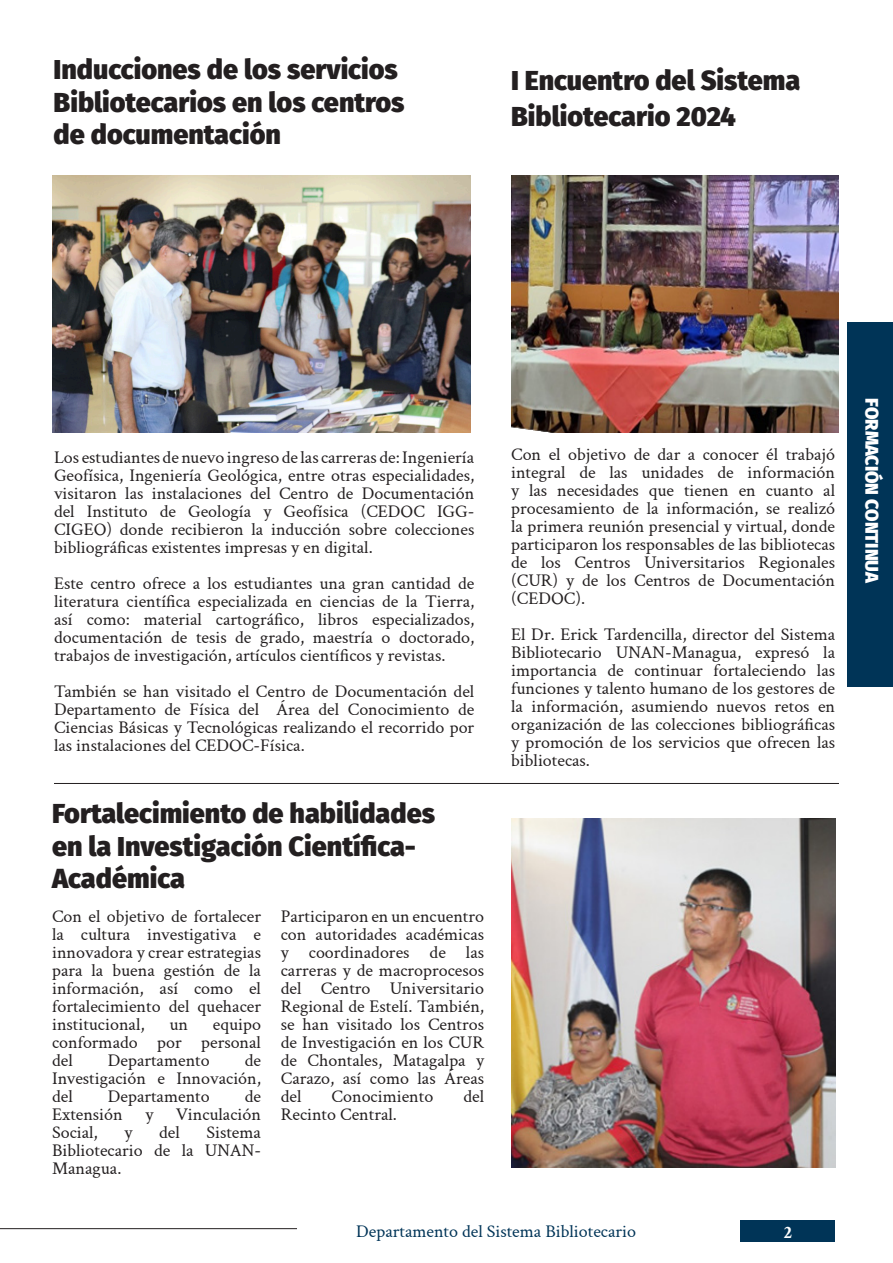
<style>
.page{position:relative;width:893px;height:1263px;background:#fff}
.page>*{position:absolute;margin:0;border:0;box-sizing:border-box;transform-origin:0 0}
.Title_3{font:900 27px/32.4px "Fira Sans";color:#231f20}
.Body1{font:18px/18px "Crimson Text";color:#231f20;text-align:justify}
.t1{font:18px "Crimson Text";color:#003457}
.Title_2{font:800 18px "Fira Sans";color:#fff}
.t2{font:700 18px "Crimson Text";color:#fff}
</style>
<div class="page">
<div style="left:741px;top:1220px;width:94px;height:22px;background:#003457"></div>
<hr style="left:0;top:1228px;width:297px;height:1px;background:#231f20">
<div style="left:848px;top:322px;width:45px;height:364px;background:#003457"></div>
<hr style="left:54px;top:783px;width:785px;height:1px;background:#231f20">
<img style="left:511px;top:176px;width:328px;height:256px">
<img style="left:52px;top:176px;width:419px;height:256px">
<img style="left:511px;top:819px;width:324px;height:348px">
<p class="Title_3" style="left:54px;top:51px;width:352px">Inducciones de los servicios<br>Bibliotecarios en los centros de documentación</p>
<p class="Title_3" style="left:511px;top:60px;width:291px;line-height:36px">I Encuentro del Sistema<br>Bibliotecario 2024</p>
<p class="Body1" style="left:54px;top:447px;width:422px">Los estudiantes de nuevo ingreso de las carreras de: Ingeniería Geofísica, Ingeniería Geológica, entre otras especialidades, visitaron las instalaciones del Centro de Documentación del Instituto de Geología y Geofísica (CEDOC IGG-CIGEO) donde recibieron la inducción sobre colecciones bibliográficas existentes impresas y en digital.</p>
<p class="Body1" style="left:54px;top:573px;width:422px">Este centro ofrece a los estudiantes una gran cantidad de literatura científica especializada en ciencias de la Tierra, así como: material cartográfico, libros especializados, documentación de tesis de grado, maestría o doctorado, trabajos de investigación, artículos científicos y revistas.</p>
<p class="Body1" style="left:54px;top:681px;width:422px">También se han visitado el Centro de Documentación del Departamento de Física del Área del Conocimiento de Ciencias Básicas y Tecnológicas realizando el recorrido por las instalaciones del CEDOC-Física.</p>
<p class="Title_3" style="left:52px;top:795px;width:384px">Fortalecimiento de habilidades en la Investigación Científica-<br>Académica</p>
<p class="Body1" style="left:52px;top:906px;width:210px">Con el objetivo de fortalecer la cultura investigativa e innovadora y crear estrategias para la buena gestión de la información, así como el fortalecimiento del quehacer institucional,</p>
<p class="Body1" style="left:52px;top:1014px;width:210px;text-indent:161px">equipo conformado por personal del</p>
<p class="Body1" style="left:169px;top:1014px;width:20px">un</p>
<p class="Body1" style="left:52px;top:1050px;width:210px;text-indent:193px">de Investigación e Innovación, del</p>
<p class="Body1" style="left:108px;top:1050px;width:103px">Departamento</p>
<p class="Body1" style="left:108px;top:1086px;width:103px">Departamento</p>
<p class="Body1" style="left:245px;top:1086px;width:18px">de</p>
<p class="Body1" style="left:52px;top:1104px;width:72px">Extensión</p>
<p class="Body1" style="left:145px;top:1104px;width:9px">y</p>
<p class="Body1" style="left:176px;top:1104px;width:87px">Vinculación</p>
<p class="Body1" style="left:52px;top:1122px;width:47px">Social,</p>
<p class="Body1" style="left:124px;top:1122px;width:9px">y</p>
<p class="Body1" style="left:159px;top:1122px;width:22px">del</p>
<p class="Body1" style="left:52px;top:1122px;width:210px;text-indent:154px">Sistema Bibliotecario de la UNAN-Managua.</p>
<p class="Body1" style="left:281px;top:906px;width:205px">Participaron en un encuentro con autoridades académicas y coordinadores de las carreras y de macroprocesos del Centro Universitario Regional de Estelí. También, se han visitado los Centros de Investigación en los CUR de Chontales, Matagalpa y Carazo, así como las Áreas del</p>
<p class="Body1" style="left:332px;top:1086px;width:103px">Conocimiento</p>
<p class="Body1" style="left:463px;top:1086px;width:22px">del</p>
<p class="Body1" style="left:281px;top:1104px;width:118px">Recinto Central.</p>
<p class="Body1" style="left:511px;top:444px;width:326px">Con el objetivo de dar a conocer él trabajó integral de las unidades de información y las necesidades que tienen en cuanto al procesamiento de la información, se realizó la primera reunión presencial y virtual, donde participaron los responsables de las bibliotecas de los Centros Universitarios Regionales (CUR) y de los Centros de Documentación (CEDOC).</p>
<p class="Body1" style="left:511px;top:624px;width:326px">El Dr. Erick Tardencilla, director del Sistema Bibliotecario UNAN-Managua, expresó la importancia de continuar fortaleciendo las funciones y talento humano de los gestores de la información, asumiendo nuevos retos en organización de las colecciones bibliográficas y promoción de los servicios que ofrecen las bibliotecas.</p>
<p class="t1" style="left:356px;top:1219px;width:281px">Departamento del Sistema Bibliotecario</p>
<p class="t2" style="left:784px;top:1218px;width:10px">2</p>
<p class="Title_2" style="left:888px;top:398px;width:187px;rotate:90deg">FORMACIÓN CONTINUA</p>
</div>
